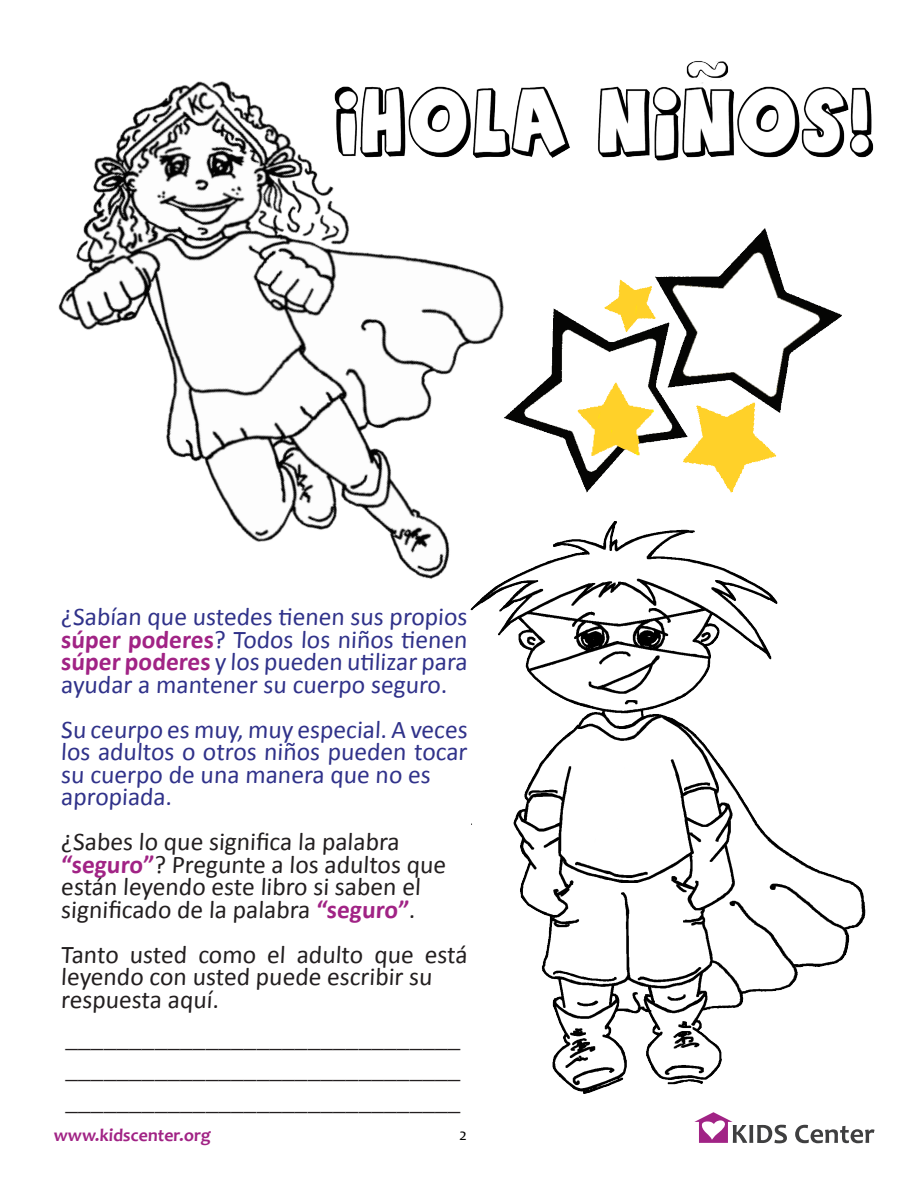
<style>
.page{position:relative;width:918px;height:1188px;background:#fff}
.page>*{position:absolute;margin:0;border:0;box-sizing:border-box;transform-origin:0 0}
.t1{font:25.5px/22.5px "Calibri";color:#30328a;text-align:justify}
.t2{font:25.5px/22.5px "Calibri";color:#231f20}
.t3{font:25.5px/31.5px "Minion Pro";color:#231f20;text-align:justify}
.t4{font:700 18px "Candara";color:#a12385}
.t5{font:16.5px "Candara";color:#000}
.s1{font-weight:700;color:#a12385}
</style>
<div class="page">
<svg style="left:795px;top:1125px;width:80px;height:18px"></svg>
<svg style="left:694px;top:1121px;width:93px;height:22px"></svg>
<img style="left:552px;top:1029px;width:179px;height:92px">
<img style="left:58px;top:81px;width:808px;height:948px">
<img style="left:329px;top:61px;width:545px;height:155px">
<p class="t1" style="left:61px;top:606px;width:410px">¿Sabían que ustedes tienen sus propios <span class="s1">súper poderes</span>? Todos los niños tienen <span class="s1">súper poderes</span> y los pueden utilizar para ayudar a mantener su cuerpo seguro.</p>
<p class="t1" style="left:61px;top:718px;width:410px">Su ceurpo es muy, muy especial. A veces los adultos o otros niños pueden tocar su cuerpo de una manera que no es</p>
<p class="t1" style="left:61px;top:786px;width:114px">apropiada.</p>
<p class="t2" style="left:61px;top:831px;width:342px">¿Sabes lo que significa la palabra</p>
<p class="t2" style="left:61px;top:853px;width:388px"><span class="s1">“seguro”</span>? Pregunte a los adultos que</p>
<p class="t2" style="left:61px;top:876px;width:363px">están leyendo este libro si saben el</p>
<p class="t2" style="left:61px;top:898px;width:358px">significado de la palabra <span class="s1">“seguro”</span>.</p>
<p class="t2" style="left:61px;top:943px;width:410px">Tanto usted como el adulto que está leyendo con usted puede escribir su</p>
<p class="t2" style="left:61px;top:988px;width:161px">respuesta aquí.</p>
<p class="t3" style="left:65px;top:1023px;width:399px">_______________________________ _______________________________ _______________________________</p>
<p class="t4" style="left:53px;top:1124px;width:160px">www.kidscenter.org</p>
<p class="t5" style="left:459px;top:1124px;width:10px">2</p>
</div>
